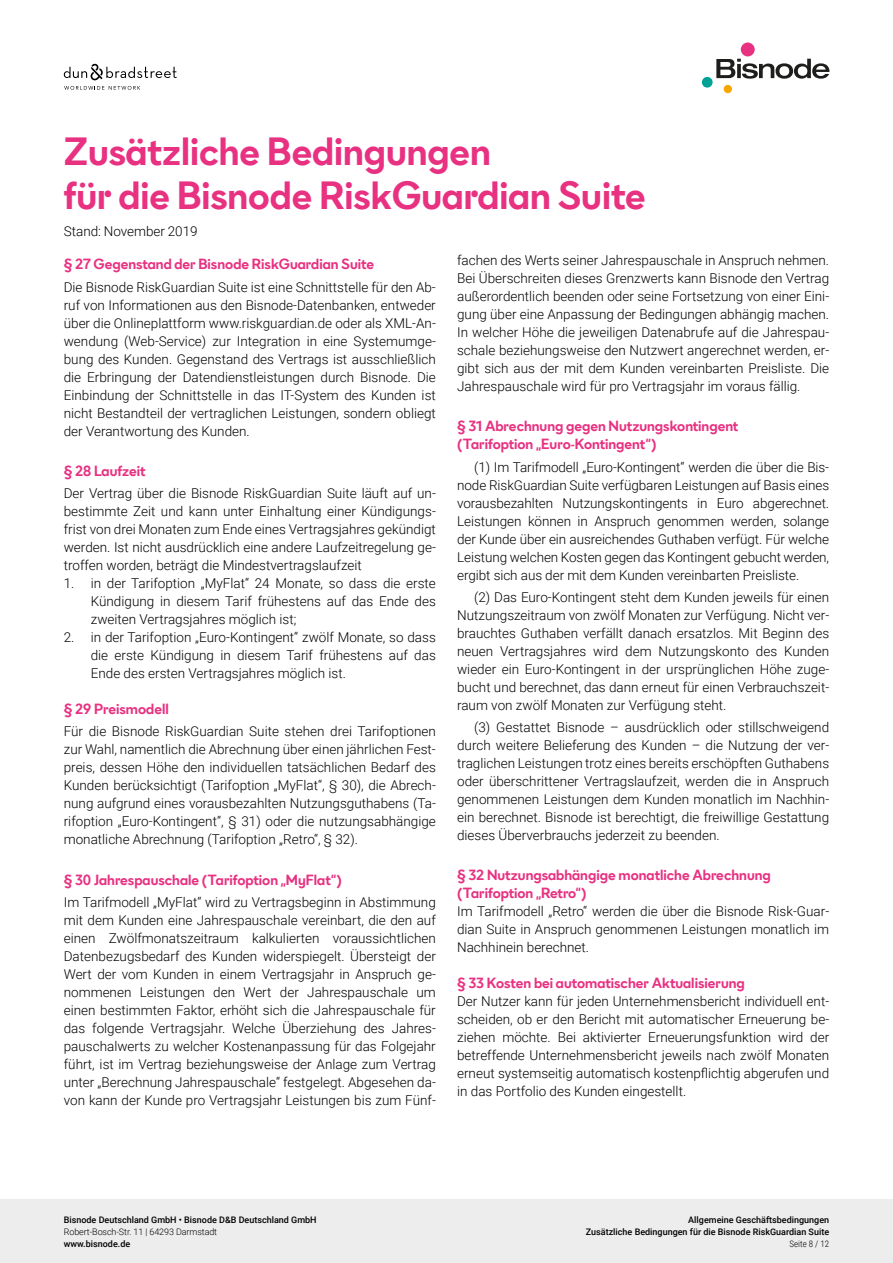
<style>
.page{position:relative;width:893px;height:1263px;background:#fff}
.page>*{position:absolute;margin:0;border:0;box-sizing:border-box;transform-origin:0 0}
.t1{font:700 36px/43.2px "Bisnode Sans";color:#e83181}
.t2{font:300 13.5px/18px "Roboto";color:#000;text-align:justify}
.t3{font:700 13.5px/18px "Bisnode Sans";color:#e83181}
.t4{font:500 9px/12px "Roboto";color:#000;text-align:right}
.t5{font:300 9px "Roboto";letter-spacing:-.01em;color:#000}
.t6{font:300 9px "Roboto Condensed";color:#000}
</style>
<div class="page">
<div style="left:0;top:1199px;width:893px;height:64px;background:#ededed"></div>
<svg style="left:716px;top:59px;width:113px;height:20px"></svg>
<div style="left:741px;top:43px;width:14px;height:13px;background:#e83181;border-radius:50%"></div>
<div style="left:702px;top:77px;width:11px;height:11px;background:#00a295;border-radius:50%"></div>
<div style="left:724px;top:85px;width:8px;height:8px;background:#f7a600;border-radius:50%"></div>
<svg style="left:64px;top:63px;width:113px;height:17px"></svg>
<svg style="left:64px;top:86px;width:76px;height:4px"></svg>
<h1 class="t1" style="left:64px;top:130px;width:583px">Zusätzliche Bedingungen<br>für die Bisnode RiskGuardian Suite</h1>
<p class="t2" style="left:64px;top:221px;width:135px">Stand: November 2019</p>
<p class="t3" style="left:64px;top:255px;width:312px">§ 27 Gegenstand der Bisnode RiskGuardian Suite</p>
<p class="t2" style="left:64px;top:277px;width:374px">Die Bisnode RiskGuardian Suite ist eine Schnittstelle für den Ab&shy;ruf von Informationen aus den Bisnode-Datenbanken, entweder über die Onlineplattform www.riskguardian.de oder als XML-An&shy;wendung (Web-Service) zur Integration in eine Systemumge&shy;bung des Kunden. Gegenstand des Vertrags ist ausschließlich die Erbringung der Datendienstleistungen durch Bisnode. Die Einbindung der Schnittstelle in das IT-System des Kunden ist nicht Bestandteil der vertraglichen Leistungen, sondern obliegt der Verantwortung des Kunden.</p>
<p class="t3" style="left:64px;top:461px;width:83px">§ 28 Laufzeit</p>
<p class="t2" style="left:64px;top:484px;width:374px">Der Vertrag über die Bisnode RiskGuardian Suite läuft auf un&shy;bestimmte Zeit und kann unter Einhaltung einer Kündigungs&shy;frist von drei Monaten zum Ende eines Vertragsjahres gekündigt werden. Ist nicht ausdrücklich eine andere Laufzeitregelung ge&shy;troffen worden, beträgt die Mindestvertragslaufzeit</p>
<p class="t2" style="left:91px;top:574px;width:347px;text-indent:-27px">1. in der Tarifoption „MyFlat“ 24 Monate, so dass die erste Kündigung in diesem Tarif frühestens auf das Ende des zweiten Vertragsjahres möglich ist;</p>
<p class="t2" style="left:91px;top:628px;width:347px;text-indent:-27px">2. in der Tarifoption „Euro-Kontingent“ zwölf Monate, so dass die erste Kündigung in diesem Tarif frühestens auf das Ende des ersten Vertragsjahres möglich ist.</p>
<p class="t3" style="left:64px;top:700px;width:107px">§ 29 Preismodell</p>
<p class="t2" style="left:64px;top:722px;width:374px">Für die Bisnode RiskGuardian Suite stehen drei Tarifoptionen zur Wahl, namentlich die Abrechnung über einen jährlichen Fest&shy;preis, dessen Höhe den individuellen tatsächlichen Bedarf des Kunden berücksichtigt (Tarifoption „MyFlat“, § 30), die Abrech&shy;nung aufgrund eines vorausbezahlten Nutzungsguthabens (Ta&shy;rifoption „Euro-Kontingent“, § 31) oder die nutzungsabhängige monatliche Abrechnung (Tarifoption „Retro“, § 32).</p>
<p class="t3" style="left:64px;top:870px;width:280px">§ 30 Jahrespauschale (Tarifoption „MyFlat“)</p>
<p class="t2" style="left:64px;top:892px;width:374px">Im Tarifmodell „MyFlat“ wird zu Vertragsbeginn in Abstimmung mit dem Kunden eine Jahrespauschale vereinbart, die den auf einen Zwölfmonatszeitraum kalkulierten voraussichtlichen Datenbezugsbedarf des Kunden widerspiegelt. Übersteigt der Wert der vom Kunden in einem Vertragsjahr in Anspruch ge&shy;nommenen Leistungen den Wert der Jahrespauschale um einen bestimmten Faktor, erhöht sich die Jahrespauschale für das folgende Vertragsjahr. Welche Überziehung des Jahres&shy;pauschalwerts zu welcher Kostenanpassung für das Folgejahr führt, ist im Vertrag beziehungsweise der Anlage zum Vertrag unter „Berechnung Jahrespauschale“ festgelegt. Abgesehen da&shy;von kann der Kunde pro Vertragsjahr Leistungen bis zum Fünf-</p>
<p class="t2" style="left:457px;top:251px;width:374px">fachen des Werts seiner Jahrespauschale in Anspruch nehmen.<br>Bei Überschreiten dieses Grenzwerts kann Bisnode den Vertrag außerordentlich beenden oder seine Fortsetzung von einer Eini&shy;gung über eine Anpassung der Bedingungen abhängig machen.<br>In welcher Höhe die jeweiligen Datenabrufe auf die Jahrespau&shy;schale beziehungsweise den Nutzwert angerechnet werden, er&shy;gibt sich aus der mit dem Kunden vereinbarten Preisliste. Die Jahrespauschale wird für pro Vertragsjahr im voraus fällig.</p>
<p class="t3" style="left:457px;top:417px;width:283px">§ 31 Abrechnung gegen Nutzungskontingent (Tarifoption „Euro-Kontingent“)</p>
<p class="t2" style="left:457px;top:457px;width:374px;text-indent:17px">(1) Im Tarifmodell „Euro-Kontingent“ werden die über die Bis&shy;node RiskGuardian Suite verfügbaren Leistungen auf Basis eines vorausbezahlten Nutzungskontingents in Euro abgerechnet.<br>Leistungen können in Anspruch genommen werden, solange der Kunde über ein ausreichendes Guthaben verfügt. Für welche Leistung welchen Kosten gegen das Kontingent gebucht werden, ergibt sich aus der mit dem Kunden vereinbarten Preisliste.</p>
<p class="t2" style="left:457px;top:587px;width:374px;text-indent:17px">(2) Das Euro-Kontingent steht dem Kunden jeweils für einen Nutzungszeitraum von zwölf Monaten zur Verfügung. Nicht ver&shy;brauchtes Guthaben verfällt danach ersatzlos. Mit Beginn des neuen Vertragsjahres wird dem Nutzungskonto des Kunden wieder ein Euro-Kontingent in der ursprünglichen Höhe zuge&shy;bucht und berechnet, das dann erneut für einen Verbrauchszeit&shy;raum von zwölf Monaten zur Verfügung steht.</p>
<p class="t2" style="left:457px;top:718px;width:374px;text-indent:17px">(3) Gestattet Bisnode – ausdrücklich oder stillschweigend durch weitere Belieferung des Kunden – die Nutzung der ver&shy;traglichen Leistungen trotz eines bereits erschöpften Guthabens oder überschrittener Vertragslaufzeit, werden die in Anspruch genommenen Leistungen dem Kunden monatlich im Nachhin&shy;ein berechnet. Bisnode ist berechtigt, die freiwillige Gestattung dieses Überverbrauchs jederzeit zu beenden.</p>
<p class="t3" style="left:457px;top:866px;width:315px">§ 32 Nutzungsabhängige monatliche Abrechnung (Tarifoption „Retro“)</p>
<p class="t2" style="left:457px;top:902px;width:374px">Im Tarifmodell „Retro“ werden die über die Bisnode Risk-Guar&shy;dian Suite in Anspruch genommenen Leistungen monatlich im Nachhinein berechnet.</p>
<p class="t3" style="left:457px;top:974px;width:289px">§ 33 Kosten bei automatischer Aktualisierung</p>
<p class="t2" style="left:457px;top:992px;width:374px">Der Nutzer kann für jeden Unternehmensbericht individuell ent&shy;scheiden, ob er den Bericht mit automatischer Erneuerung be&shy;ziehen möchte. Bei aktivierter Erneuerungsfunktion wird der betreffende Unternehmensbericht jeweils nach zwölf Monaten erneut systemseitig automatisch kostenpflichtig abgerufen und in das Portfolio des Kunden eingestellt.</p>
<p class="t4" style="left:64px;top:1213px;width:254px">Bisnode Deutschland GmbH • Bisnode D&amp;B Deutschland GmbH</p>
<p class="t5" style="left:64px;top:1225px;width:155px">Robert-Bosch-Str. 11 | 64293 Darmstadt</p>
<p class="t4" style="left:64px;top:1237px;width:68px">www.bisnode.de</p>
<p class="t4" style="left:586px;top:1213px;width:245px">Allgemeine Geschäftsbedingungen<br>Zusätzliche Bedingungen für die Bisnode RiskGuardian Suite</p>
<p class="t6" style="left:789px;top:1237px;width:41px">Seite 8 / 12</p>
</div>
